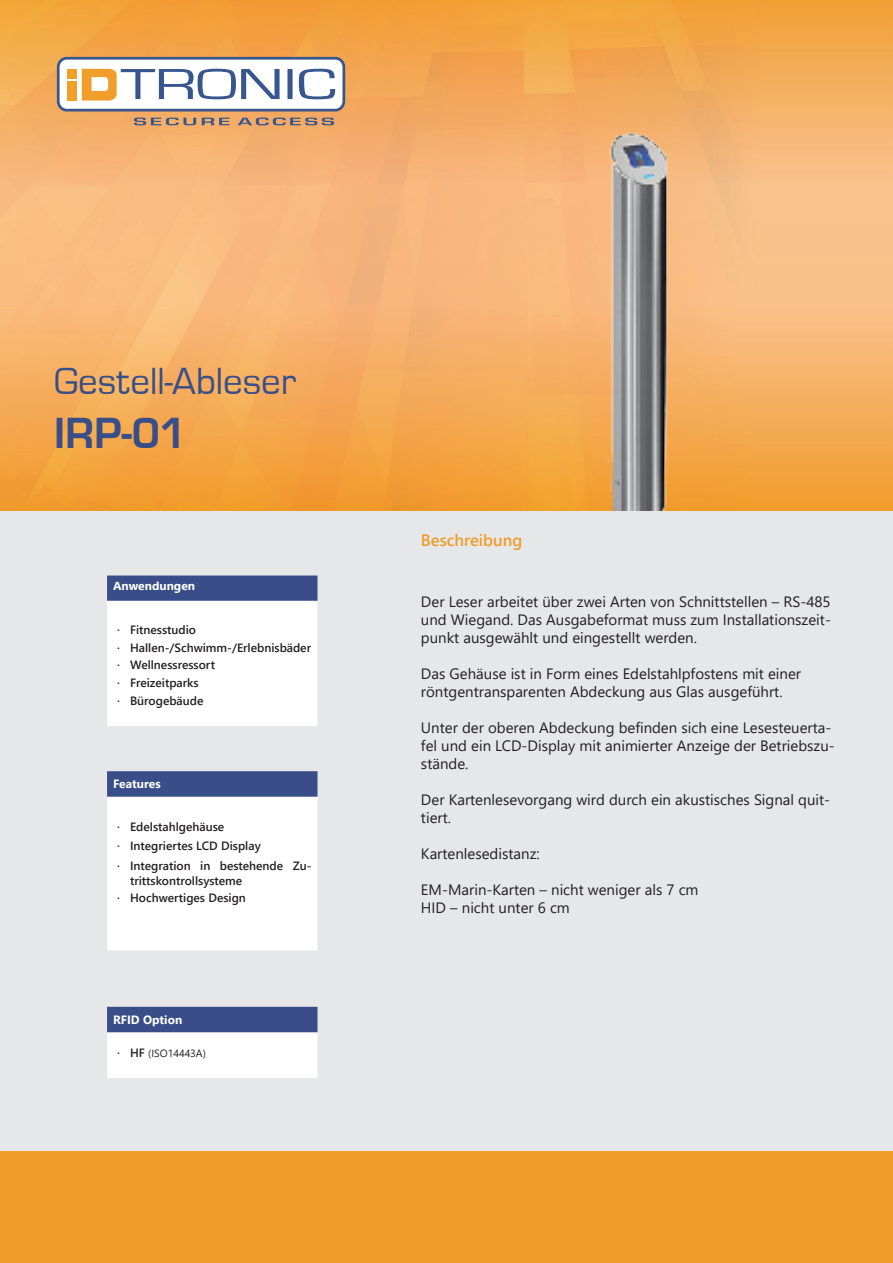
<style>
.page{position:relative;width:893px;height:1263px;background:#fff}
.page>*{position:absolute;margin:0;border:0;box-sizing:border-box;transform-origin:0 0}
.t1{font:700 45px "Eurostile T";color:#394e88}
.t2{font:39px "Eurostile T";color:#394e88}
.t3{font:600 18px "Minion Pro";color:#231f20}
.Headline_Orange{font:600 16.5px "Segoe UI";color:#f09d29}
.t4{font:15px/18px "Segoe UI";color:#231f20}
.t5{font:600 12px/15px "Segoe UI";color:#231f20}
.Headline_White{font:700 12px "Segoe UI";color:#fff}
.t6{font:10.5px "Segoe UI";color:#231f20}
.s1{font-weight:600;font-size:12px}
</style>
<div class="page">
<div style="left:0;top:1px;width:893px;height:1262px;background:#e6e7e9"></div>
<img style="left:0;top:0;width:893px;height:510px">
<div style="left:0;top:1152px;width:893px;height:111px;background:#f09d29"></div>
<div style="left:58px;top:58px;width:286px;height:52px;background:#fff;border-radius:9px"></div>
<div style="left:57px;top:57px;width:288px;height:54px;border:3px solid #38568e;border-radius:9px"></div>
<div style="left:68px;top:69px;width:9px;height:9px;background:#f09d29"></div>
<div style="left:68px;top:81px;width:9px;height:20px;background:#f09d29"></div>
<svg style="left:82px;top:69px;width:253px;height:32px"></svg>
<svg style="left:134px;top:118px;width:62px;height:7px"></svg>
<svg style="left:202px;top:118px;width:28px;height:7px"></svg>
<svg style="left:238px;top:118px;width:96px;height:7px"></svg>
<img style="left:421px;top:127px;width:403px;height:383px">
<div style="left:110px;top:774px;width:205px;height:173px;background:#fff"></div>
<div style="left:107px;top:771px;width:211px;height:179px;border:6px solid #fff"></div>
<div style="left:110px;top:774px;width:205px;height:20px;background:#394e88"></div>
<div style="left:107px;top:771px;width:211px;height:26px;border:6px solid #394e88"></div>
<div style="left:110px;top:1010px;width:205px;height:65px;background:#fff"></div>
<div style="left:107px;top:1007px;width:211px;height:71px;border:6px solid #fff"></div>
<div style="left:110px;top:1010px;width:205px;height:19px;background:#394e88"></div>
<div style="left:107px;top:1007px;width:211px;height:25px;border:6px solid #394e88"></div>
<div style="left:110px;top:578px;width:205px;height:145px;background:#fff"></div>
<div style="left:107px;top:575px;width:211px;height:151px;border:6px solid #fff"></div>
<div style="left:110px;top:578px;width:205px;height:20px;background:#394e88"></div>
<div style="left:107px;top:575px;width:211px;height:26px;border:6px solid #394e88"></div>
<p class="t2" style="left:54px;top:360px;width:244px">Gestell-Ableser</p>
<p class="t1" style="left:54px;top:408px;width:135px">IRP-01</p>
<p class="Headline_White" style="left:113px;top:575px;width:84px">Anwendungen</p>
<p class="t5" style="left:117px;top:621px;width:80px">· Fitnesstudio</p>
<p class="t5" style="left:117px;top:639px;width:195px">· Hallen-/Schwimm-/Erlebnisbäder</p>
<p class="t5" style="left:117px;top:657px;width:99px">· Wellnessressort</p>
<p class="t5" style="left:117px;top:674px;width:83px">· Freizeitparks</p>
<p class="t5" style="left:117px;top:692px;width:88px">· Bürogebäude</p>
<p class="Headline_White" style="left:113px;top:773px;width:49px">Features</p>
<p class="t5" style="left:117px;top:818px;width:108px">· Edelstahlgehäuse</p>
<p class="t5" style="left:117px;top:838px;width:145px">· Integriertes LCD Display</p>
<p class="t5" style="left:130px;top:857px;width:183px;text-indent:-13px">· Integration in bestehende Zu&shy;trittskontrollsysteme</p>
<p class="t5" style="left:117px;top:890px;width:130px">· Hochwertiges Design</p>
<p class="Headline_White" style="left:113px;top:1008px;width:71px">RFID Option</p>
<p class="t3" style="left:117px;top:1008px;width:6px">·</p>
<p class="t6" style="left:117px;top:1043px;width:90px"><span class="s1">· HF</span> (ISO14443A)</p>
<p class="Headline_Orange" style="left:421px;top:524px;width:103px">Beschreibung</p>
<p class="t4" style="left:421px;top:591px;width:411px;text-align:justify">Der Leser arbeitet über zwei Arten von Schnittstellen – RS-485 und Wiegand. Das Ausgabeformat muss zum Installationszeit&shy;punkt ausgewählt und eingestellt werden.</p>
<p class="t4" style="left:421px;top:663px;width:382px">Das Gehäuse ist in Form eines Edelstahlpfostens mit einer röntgentransparenten Abdeckung aus Glas ausgeführt.</p>
<p class="t4" style="left:421px;top:717px;width:415px">Unter der oberen Abdeckung befinden sich eine Lesesteuerta&shy;fel und ein LCD-Display mit animierter Anzeige der Betriebszu&shy;stände.</p>
<p class="t4" style="left:421px;top:789px;width:411px">Der Kartenlesevorgang wird durch ein akustisches Signal quit&shy;tiert.</p>
<p class="t4" style="left:421px;top:843px;width:120px">Kartenlesedistanz:</p>
<p class="t4" style="left:421px;top:879px;width:279px">EM-Marin-Karten – nicht weniger als 7 cm</p>
<p class="t4" style="left:421px;top:897px;width:150px">HID – nicht unter 6 cm</p>
</div>
